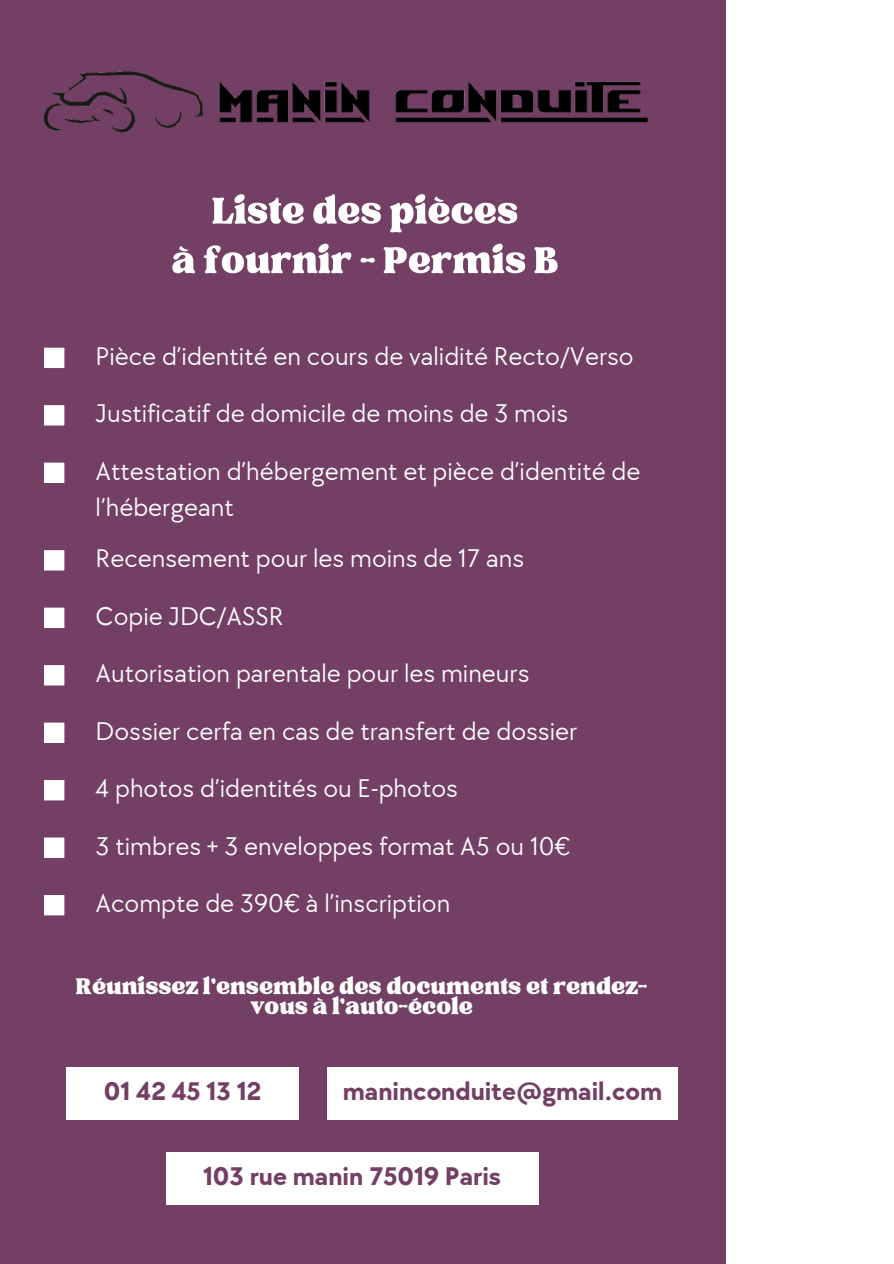
<style>
.page{position:relative;width:894px;height:1264px;background:#fff}
.page>*{position:absolute;margin:0;border:0;box-sizing:border-box;transform-origin:0 0}
.t1{font:51px/49.5px "TAN Tangkiwood Display";color:#fff;text-align:center}
.t2{font:31.2px "TAN Tangkiwood Display";color:#fff}
.t3{font:26.4px/35.8px "TT Chocolates";color:#fff}
.t4{font:700 26.4px "TT Chocolates";color:#733f64}
</style>
<div class="page">
<div style="left:0;top:0;width:724px;height:1263px;background:#733f64"></div>
<svg style="left:44px;top:347px;width:21px;height:22px"></svg>
<svg style="left:44px;top:405px;width:21px;height:21px"></svg>
<svg style="left:44px;top:462px;width:21px;height:21px"></svg>
<svg style="left:44px;top:550px;width:21px;height:21px"></svg>
<svg style="left:44px;top:607px;width:21px;height:21px"></svg>
<svg style="left:44px;top:665px;width:21px;height:21px"></svg>
<svg style="left:44px;top:722px;width:21px;height:21px"></svg>
<svg style="left:44px;top:780px;width:21px;height:21px"></svg>
<svg style="left:44px;top:837px;width:21px;height:21px"></svg>
<svg style="left:44px;top:895px;width:21px;height:21px"></svg>
<img style="left:43px;top:71px;width:605px;height:62px">
<div style="left:67px;top:1067px;width:232px;height:52px;background:#fff"></div>
<div style="left:327px;top:1067px;width:350px;height:52px;background:#fff"></div>
<div style="left:166px;top:1152px;width:372px;height:52px;background:#fff"></div>
<p class="t1" style="left:171px;top:187px;width:388px">Liste des pièces<br>à fournir - Permis B</p>
<p class="t3" style="left:96px;top:339px;width:539px">Pièce d’identité en cours de validité Recto/Verso</p>
<p class="t3" style="left:96px;top:396px;width:474px">Justificatif de domicile de moins de 3 mois</p>
<p class="t3" style="left:96px;top:454px;width:546px">Attestation d’hébergement et pièce d’identité de l’hébergeant</p>
<p class="t3" style="left:96px;top:541px;width:430px">Recensement pour les moins de 17 ans</p>
<p class="t3" style="left:96px;top:599px;width:189px">Copie JDC/ASSR</p>
<p class="t3" style="left:96px;top:656px;width:435px">Autorisation parentale pour les mineurs</p>
<p class="t3" style="left:96px;top:714px;width:483px">Dossier cerfa en cas de transfert de dossier</p>
<p class="t3" style="left:96px;top:771px;width:363px">4 photos d’identités ou E-photos</p>
<h2 class="t3" style="left:96px;top:828px;width:476px">3 timbres + 3 enveloppes format A5 ou 10€</h2>
<h3 class="t3" style="left:96px;top:886px;width:356px">Acompte de 390€ à l’inscription</h3>
<h3 class="t2" style="left:76px;top:974px;width:573px">Réunissez l’ensemble des documents et rendez-</h3>
<h3 class="t2" style="left:250px;top:995px;width:224px">vous à l’auto-école</h3>
<p class="t4" style="left:104px;top:1076px;width:159px">01 42 45 13 12</p>
<h3 class="t4" style="left:343px;top:1076px;width:321px">maninconduite@gmail.com</h3>
<h1 class="t4" style="left:203px;top:1161px;width:299px">103 rue manin 75019 Paris</h1>
</div>
